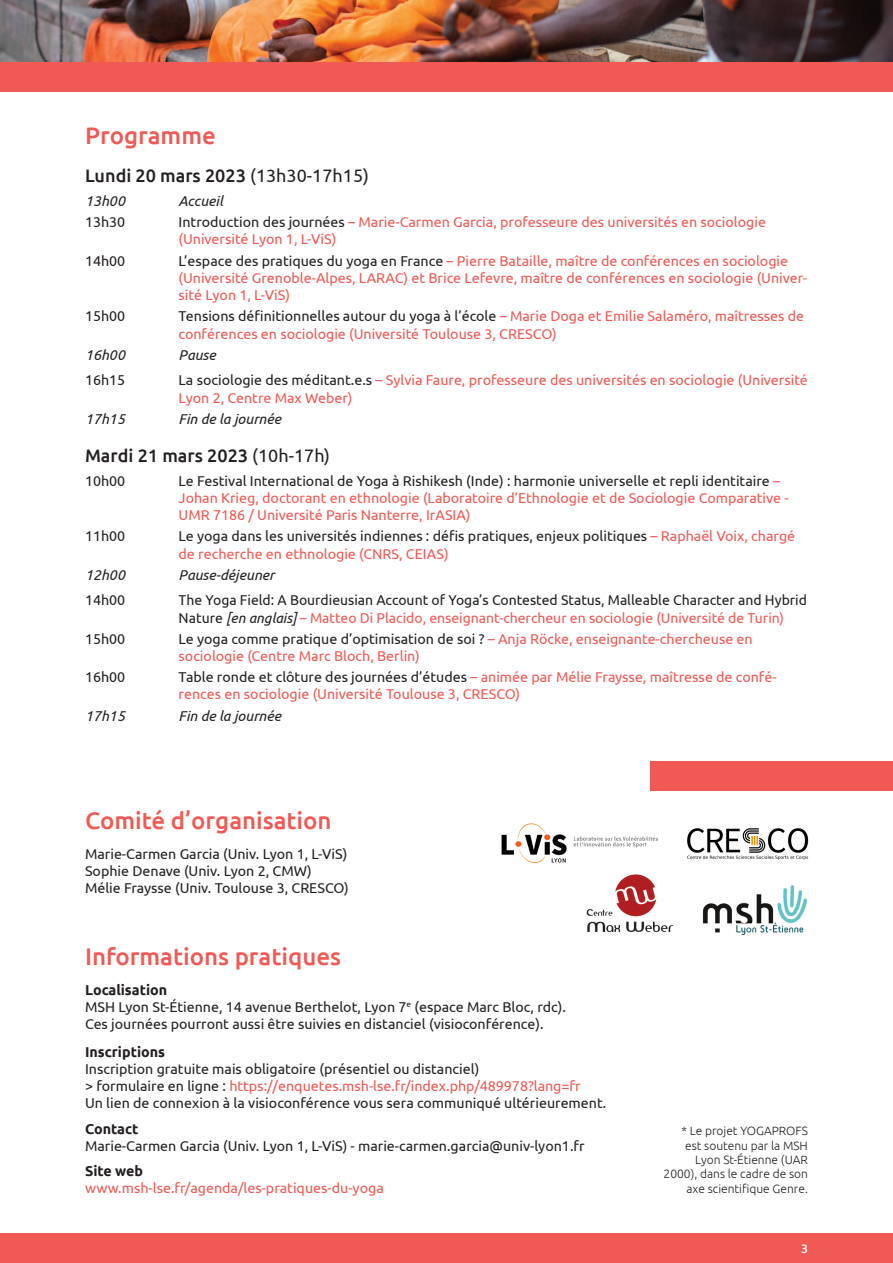
<style>
.page{position:relative;width:893px;height:1263px;background:#fff}
.page>*{position:absolute;margin:0;border:0;box-sizing:border-box;transform-origin:0 0}
.Titre_-_Classiq__esp{font:500 24px "Ubuntu";color:#f05954}
.t1{font:500 18px "Ubuntu";color:#231f20}
.t2{font:14.25px/17.1px "Ubuntu";color:#f05954}
.t3{font:14.25px/17.1px "Ubuntu";color:#231f20}
.t4{font:italic 14.25px "Ubuntu";color:#231f20}
.t5{font:700 14.25px "Ubuntu";color:#231f20}
.t6{font:300 12px/14.4px "Ubuntu";color:#231f20;text-align:right}
.t7{font:700 12px "Ruda";color:#fff}
.s1{font-weight:400}
.s2{color:#231f20}
.s3{color:#f05954}
.s4{font-style:italic}
</style>
<div class="page">
<img style="left:0;top:0;width:893px;height:62px">
<div style="left:0;top:1233px;width:893px;height:30px;background:#f05954"></div>
<div style="left:0;top:62px;width:893px;height:29px;background:#f05954"></div>
<div style="left:651px;top:761px;width:242px;height:30px;background:#f05954"></div>
<img style="left:586px;top:874px;width:88px;height:59px">
<img style="left:501px;top:824px;width:157px;height:39px">
<img style="left:687px;top:828px;width:122px;height:32px">
<img style="left:703px;top:885px;width:105px;height:51px">
<p class="Titre_-_Classiq__esp" style="left:85px;top:120px;width:132px">Programme</p>
<p class="t1" style="left:85px;top:164px;width:285px">Lundi 20 mars 2023 <span class="s1">(13h30-17h15)</span></p>
<p class="t4" style="left:85px;top:192px;width:42px">13h00</p>
<p class="t3" style="left:85px;top:213px;width:42px">13h30</p>
<p class="t3" style="left:85px;top:252px;width:42px">14h00</p>
<p class="t3" style="left:85px;top:307px;width:42px">15h00</p>
<p class="t4" style="left:85px;top:346px;width:42px">16h00</p>
<p class="t3" style="left:85px;top:371px;width:42px">16h15</p>
<p class="t4" style="left:85px;top:410px;width:42px">17h15</p>
<p class="t4" style="left:179px;top:192px;width:46px">Accueil</p>
<p class="t2" style="left:179px;top:213px;width:589px"><span class="s2">Introduction des journées</span> – Marie-Carmen Garcia, professeure des universités en sociologie</p>
<p class="t2" style="left:179px;top:230px;width:159px">(Université Lyon 1, L-ViS)</p>
<p class="t2" style="left:179px;top:252px;width:630px"><span class="s2">L’espace des pratiques du yoga en France</span> – Pierre Bataille, maître de conférences en sociologie (Université Grenoble-Alpes, LARAC) et Brice Lefevre, maître de conférences en sociologie (Univer&shy;sité Lyon 1, L-ViS)</p>
<p class="t2" style="left:179px;top:307px;width:627px"><span class="s2">Tensions définitionnelles autour du yoga à l’école</span> – Marie Doga et Emilie Salaméro, maîtresses de conférences en sociologie (Université Toulouse 3, CRESCO)</p>
<p class="t4" style="left:179px;top:346px;width:39px">Pause</p>
<p class="t2" style="left:179px;top:371px;width:631px"><span class="s2">La sociologie des méditant.e.s</span> – Sylvia Faure, professeure des universités en sociologie (Université<br>Lyon 2, Centre Max Weber)</p>
<p class="t4" style="left:179px;top:410px;width:104px">Fin de la journée</p>
<p class="t1" style="left:85px;top:444px;width:247px">Mardi 21 mars 2023 <span class="s1">(10h-17h)</span></p>
<p class="t2" style="left:179px;top:472px;width:611px"><span class="s2">Le Festival International de Yoga à Rishikesh (Inde) : harmonie universelle et repli identitaire</span> –<br>Johan Krieg, doctorant en ethnologie (Laboratoire d’Ethnologie et de Sociologie Comparative -<br>UMR 7186 / Université Paris Nanterre, IrASIA)</p>
<p class="t3" style="left:179px;top:527px;width:618px">Le yoga dans les universités indiennes : défis pratiques, enjeux politiques <span class="s3">– Raphaël Voix, chargé de recherche en ethnologie (CNRS, CEIAS)</span></p>
<p class="t4" style="left:179px;top:566px;width:98px">Pause-déjeuner</p>
<p class="t3" style="left:179px;top:591px;width:630px">The Yoga Field: A Bourdieusian Account of Yoga’s Contested Status, Malleable Character and Hybrid<br>Nature <span class="s4">[en anglais]</span> <span class="s3">– Matteo Di Placido, enseignant-chercheur en sociologie (Université de Turin)</span></p>
<p class="t3" style="left:179px;top:630px;width:576px">Le yoga comme pratique d’optimisation de soi ? <span class="s3">– Anja Röcke, enseignante-chercheuse en</span></p>
<p class="t2" style="left:179px;top:647px;width:243px">sociologie (Centre Marc Bloch, Berlin)</p>
<p class="t2" style="left:179px;top:668px;width:600px"><span class="s2">Table ronde et clôture des journées d’études</span> – animée par Mélie Fraysse, maîtresse de confé&shy;rences en sociologie (Université Toulouse 3, CRESCO)</p>
<p class="t4" style="left:179px;top:707px;width:104px">Fin de la journée</p>
<p class="t3" style="left:85px;top:472px;width:42px">10h00</p>
<p class="t3" style="left:85px;top:527px;width:42px">11h00</p>
<p class="t4" style="left:85px;top:566px;width:42px">12h00</p>
<p class="t3" style="left:85px;top:591px;width:42px">14h00</p>
<p class="t3" style="left:85px;top:630px;width:42px">15h00</p>
<p class="t3" style="left:85px;top:668px;width:42px">16h00</p>
<p class="t4" style="left:85px;top:707px;width:42px">17h15</p>
<p class="Titre_-_Classiq__esp" style="left:85px;top:805px;width:248px">Comité d’organisation</p>
<p class="t3" style="left:85px;top:845px;width:264px">Marie-Carmen Garcia (Univ. Lyon 1, L-ViS)</p>
<p class="t3" style="left:85px;top:862px;width:228px">Sophie Denave (Univ. Lyon 2, CMW)</p>
<p class="t3" style="left:85px;top:879px;width:265px">Mélie Fraysse (Univ. Toulouse 3, CRESCO)</p>
<p class="Titre_-_Classiq__esp" style="left:85px;top:941px;width:258px">Informations pratiques</p>
<p class="t5" style="left:85px;top:981px;width:84px">Localisation</p>
<p class="t3" style="left:85px;top:998px;width:482px">MSH Lyon St-Étienne, 14 avenue Berthelot, Lyon 7<sup>e</sup> (espace Marc Bloc, rdc).</p>
<p class="t3" style="left:85px;top:1015px;width:460px">Ces journées pourront aussi être suivies en distanciel (visioconférence).</p>
<p class="t5" style="left:85px;top:1043px;width:82px">Inscriptions</p>
<p class="t3" style="left:85px;top:1060px;width:396px">Inscription gratuite mais obligatoire (présentiel ou distanciel)</p>
<p class="t2" style="left:85px;top:1077px;width:497px"><span class="s2">&gt; formulaire en ligne :</span> https://enquetes.msh-lse.fr/index.php/489978?lang=fr</p>
<p class="t3" style="left:85px;top:1094px;width:523px">Un lien de connexion à la visioconférence vous sera communiqué ultérieurement.</p>
<p class="t5" style="left:85px;top:1120px;width:55px">Contact</p>
<p class="t3" style="left:85px;top:1137px;width:501px">Marie-Carmen Garcia (Univ. Lyon 1, L-ViS) - marie-carmen.garcia@univ-lyon1.fr</p>
<p class="t5" style="left:85px;top:1163px;width:60px">Site web</p>
<p class="t2" style="left:85px;top:1179px;width:300px">www.msh-lse.fr/agenda/les-pratiques-du-yoga</p>
<p class="t6" style="left:664px;top:1123px;width:146px">* Le projet YOGAPROFS est soutenu par la MSH<br>Lyon St-Étienne (UAR<br>2000), dans le cadre de son axe scientifique Genre.</p>
<p class="t7" style="left:802px;top:1242px;width:8px">3</p>
</div>
